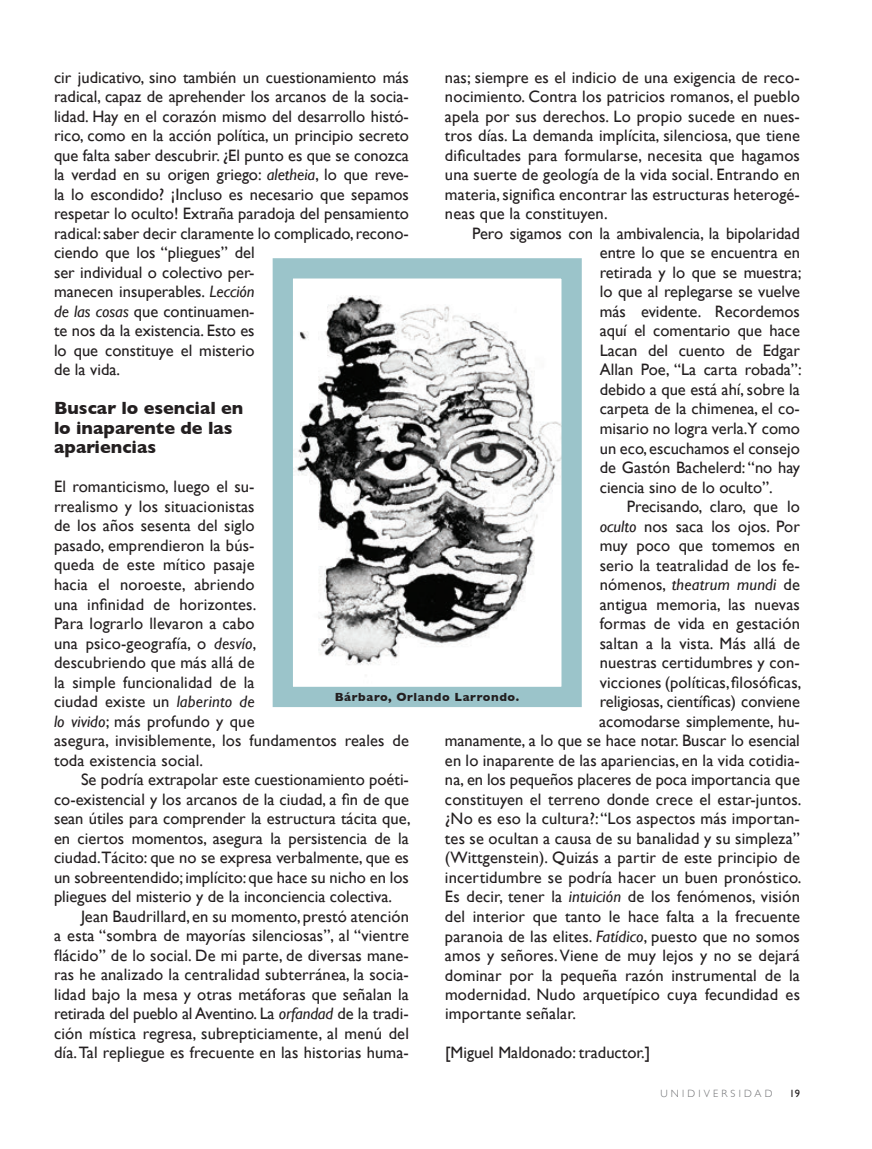
<style>
.page{position:relative;width:872px;height:1149px;background:#fff}
.page>*{position:absolute;margin:0;border:0;box-sizing:border-box;transform-origin:0 0}
.subtitulos{font:700 18px/19.5px "Gill Sans";color:#231f20}
.texto_general_sangri{font:16.5px/19.5px "Gill Sans";color:#231f20;text-align:justify}
.texto_general{font:16.5px/19.5px "Gill Sans";letter-spacing:.01em;color:#231f20}
.texto_general_sangri-2{font:italic 16.5px "Gill Sans";letter-spacing:.01em;color:#231f20}
.PIES{font:700 12px "Gill Sans";letter-spacing:.05em;color:#231f20}
.t1{font:300 10.5px "Gill Sans";letter-spacing:.3em;color:#6c6d70}
.t2{font:10.5px "Gill Sans";color:#231f20}
.s1{font-style:italic}
.s2{font-style:normal}
</style>
<div class="page">
<img style="left:296px;top:295px;width:265px;height:370px">
<div style="left:273px;top:258px;width:309px;height:449px;border:20px solid #9bc4ca"></div>
<p class="texto_general_sangri" style="left:54px;top:67px;width:356px;text-align:left">cir judicativo, sino también un cuestionamiento más radical, capaz de aprehender los arcanos de la socia&shy;lidad. Hay en el corazón mismo del desarrollo histó&shy;rico, como en la acción política, un principio secreto que falta saber descubrir. ¿El punto es que se conozca la verdad en su origen griego: <span class="s1">aletheia</span>, lo que reve&shy;la lo escondido? ¡Incluso es necesario que sepamos respetar lo oculto! Extraña paradoja del pensamiento radical: saber decir claramente lo complicado, recono&shy;ciendo que los “pliegues” del<br>ser individual o colectivo per-<br>manecen insuperables. <span class="s1">Lección<br>de las cosas</span> que continuamen-<br>te nos da la existencia. Esto es<br>lo que constituye el misterio<br>de la vida.</p>
<p class="subtitulos" style="left:54px;top:398px;width:191px">Buscar lo esencial en lo inaparente de las apariencias</p>
<p class="texto_general" style="left:54px;top:477px;width:356px">El romanticismo, luego el su-<br>rrealismo y los situacionistas<br>de los años sesenta del siglo<br>pasado, emprendieron la bús-<br>queda de este mítico pasaje<br>hacia el noroeste, abriendo<br>una infinidad de horizontes.<br>Para lograrlo llevaron a cabo<br>una psico-geografía, o <span class="s1">desvío</span>,<br>descubriendo que más allá de<br>la simple funcionalidad de la<br>ciudad existe un <span class="s1">laberinto de<br>lo vivido</span>; más profundo y que<br>asegura, invisiblemente, los fundamentos reales de toda existencia social.</p>
<p class="texto_general_sangri" style="left:54px;top:769px;width:358px;text-indent:27px">Se podría extrapolar este cuestionamiento poéti&shy;co-existencial y los arcanos de la ciudad, a fin de que sean útiles para comprender la estructura tácita que, en ciertos momentos, asegura la persistencia de la ciudad.Tácito: que no se expresa verbalmente, que es un sobreentendido; implícito: que hace su nicho en los pliegues del misterio y de la inconciencia colectiva.</p>
<p class="texto_general_sangri" style="left:54px;top:906px;width:356px;text-indent:27px">Jean Baudrillard, en su momento, prestó atención a esta “sombra de mayorías silenciosas”, al “vientre flácido” de lo social. De mi parte, de diversas mane&shy;ras he analizado la centralidad subterránea, la socia&shy;lidad bajo la mesa y otras metáforas que señalan la retirada del pueblo al Aventino. La <span class="s1">orfandad</span> de la tradi&shy;ción mística regresa, subrepticiamente, al menú del día. Tal repliegue es frecuente en las historias huma-</p>
<p class="texto_general_sangri" style="left:445px;top:67px;width:356px">nas; siempre es el indicio de una exigencia de reco&shy;nocimiento. Contra los patricios romanos, el pueblo apela por sus derechos. Lo propio sucede en nues&shy;tros días. La demanda implícita, silenciosa, que tiene dificultades para formularse, necesita que hagamos una suerte de geología de la vida social. Entrando en materia, significa encontrar las estructuras heterogé&shy;neas que la constituyen.</p>
<p class="texto_general_sangri" style="left:600px;top:223px;width:203px;text-indent:-128px">Pero sigamos con la ambivalencia, la bipolaridad entre lo que se encuentra en retirada y lo que se muestra; lo que al replegarse se vuelve más evidente. Recordemos aquí el comentario que hace Lacan del cuento de Edgar Allan Poe, “La carta robada”: debido a que está ahí, sobre la carpeta de la chimenea, el co&shy;misario no logra verla.Y como un eco, escuchamos el consejo de Gastón Bachelerd: “no hay ciencia sino de lo oculto”.</p>
<p class="texto_general_sangri" style="left:627px;top:496px;width:175px">Precisando, claro, que lo</p>
<p class="texto_general_sangri" style="left:600px;top:516px;width:202px"><span class="s1">oculto</span> nos saca los ojos. Por</p>
<p class="texto_general_sangri" style="left:600px;top:535px;width:202px">muy poco que tomemos en</p>
<p class="texto_general_sangri" style="left:600px;top:555px;width:202px">serio la teatralidad de los fe-</p>
<p class="texto_general_sangri-2" style="left:600px;top:575px;width:202px"><span class="s2">nómenos,</span> theatrum mundi <span class="s2">de</span></p>
<p class="texto_general_sangri" style="left:600px;top:594px;width:202px">antigua memoria, las nuevas</p>
<p class="texto_general_sangri" style="left:600px;top:613px;width:202px">formas de vida en gestación</p>
<p class="texto_general_sangri" style="left:600px;top:633px;width:202px">saltan a la vista. Más allá de</p>
<p class="texto_general_sangri" style="left:600px;top:652px;width:202px">nuestras certidumbres y con-</p>
<p class="texto_general_sangri" style="left:600px;top:672px;width:203px">vicciones (políticas, filosóficas,</p>
<p class="texto_general_sangri" style="left:600px;top:691px;width:202px">religiosas, científicas) conviene</p>
<p class="texto_general_sangri" style="left:599px;top:711px;width:202px">acomodarse simplemente, hu-</p>
<p class="texto_general_sangri" style="left:445px;top:730px;width:356px">manamente, a lo que se hace notar. Buscar lo esencial</p>
<p class="texto_general_sangri" style="left:445px;top:750px;width:356px">en lo inaparente de las apariencias, en la vida cotidia-</p>
<p class="texto_general_sangri" style="left:445px;top:769px;width:356px">na, en los pequeños placeres de poca importancia que</p>
<p class="texto_general_sangri" style="left:445px;top:789px;width:358px">constituyen el terreno donde crece el estar-juntos.</p>
<p class="texto_general_sangri" style="left:445px;top:808px;width:356px">¿No es eso la cultura?: “Los aspectos más importan-</p>
<p class="texto_general_sangri" style="left:445px;top:828px;width:356px">tes se ocultan a causa de su banalidad y su simpleza”</p>
<p class="texto_general_sangri" style="left:445px;top:847px;width:356px">(Wittgenstein). Quizás a partir de este principio de</p>
<p class="texto_general_sangri" style="left:445px;top:867px;width:358px">incertidumbre se podría hacer un buen pronóstico.</p>
<p class="texto_general_sangri" style="left:445px;top:886px;width:356px">Es decir, tener la <span class="s1">intuición</span> de los fenómenos, visión</p>
<p class="texto_general_sangri" style="left:445px;top:906px;width:356px">del interior que tanto le hace falta a la frecuente</p>
<p class="texto_general_sangri" style="left:445px;top:925px;width:356px">paranoia de las elites. <span class="s1">Fatídico</span>, puesto que no somos</p>
<p class="texto_general_sangri" style="left:445px;top:945px;width:356px">amos y señores. Viene de muy lejos y no se dejará</p>
<p class="texto_general_sangri" style="left:445px;top:964px;width:356px">dominar por la pequeña razón instrumental de la</p>
<p class="texto_general_sangri" style="left:445px;top:984px;width:356px">modernidad. Nudo arquetípico cuya fecundidad es</p>
<p class="texto_general_sangri" style="left:445px;top:1003px;width:133px">importante señalar.</p>
<p class="texto_general" style="left:445px;top:1042px;width:207px">[Miguel Maldonado: traductor.]</p>
<p class="PIES" style="left:335px;top:690px;width:186px">Bárbaro, Orlando Larrondo.</p>
<p class="t1" style="left:660px;top:1087px;width:113px">UNIDIVERSIDAD</p>
<p class="t2" style="left:789px;top:1087px;width:12px">19</p>
</div>
